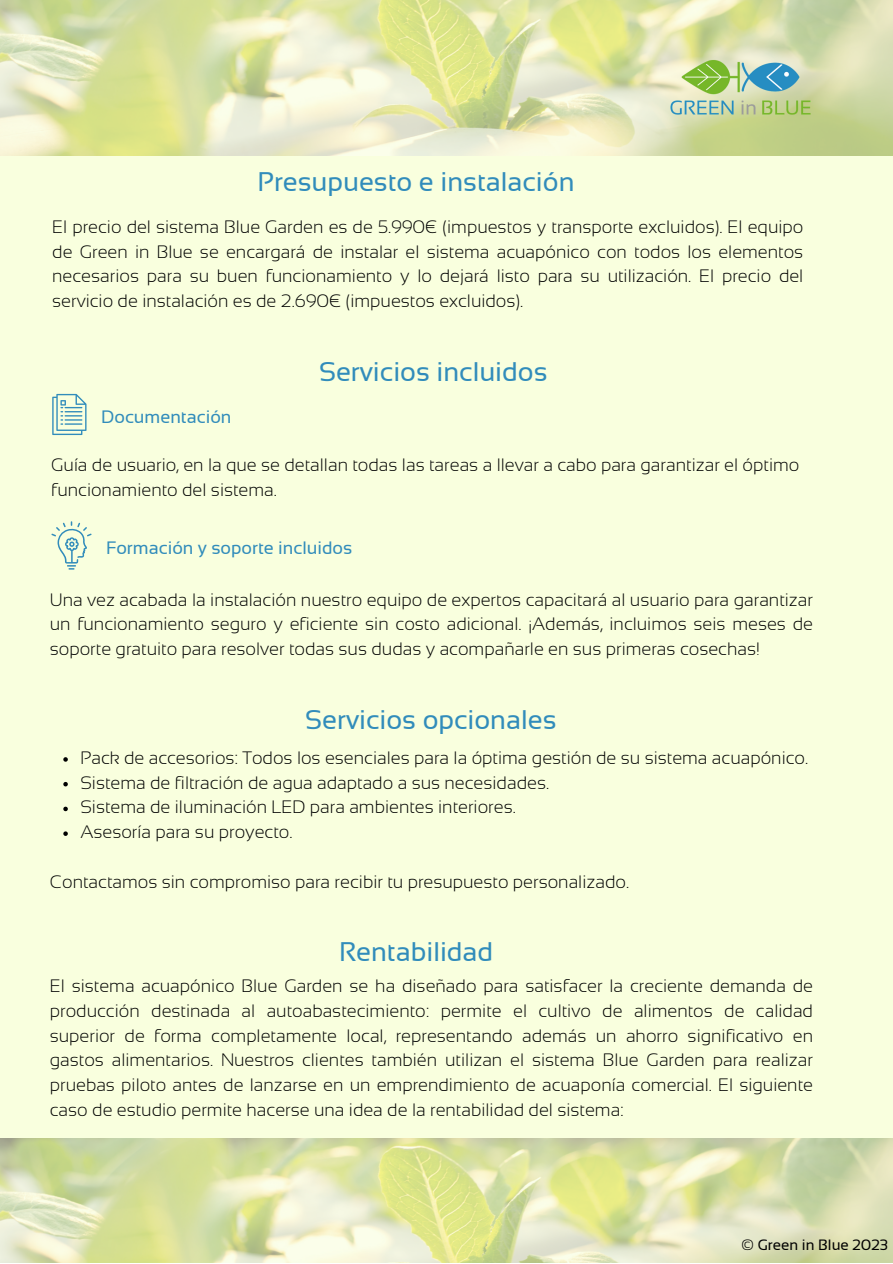
<style>
.page{position:relative;width:893px;height:1264px;background:#fff}
.page>*{position:absolute;margin:0;border:0;box-sizing:border-box;transform-origin:0 0}
.t1{font:27px "Sansation";color:#318cbb}
.t2{font:300 18px/24.8px "Sansation";color:#000;text-align:justify}
.t3{font:18px "Sansation";color:#318cbb}
.t4{font:15px "Sansation";color:#000}
</style>
<div class="page">
<div style="left:0;top:0;width:892px;height:1262px;background:#f9ffde"></div>
<img style="left:0;top:1px;width:892px;height:155px">
<img style="left:634px;top:17px;width:210px;height:139px">
<img style="left:0;top:1138px;width:892px;height:124px">
<svg style="left:52px;top:394px;width:34px;height:41px"></svg>
<svg style="left:51px;top:521px;width:41px;height:48px"></svg>
<svg style="left:63px;top:757px;width:5px;height:4px"></svg>
<svg style="left:63px;top:782px;width:5px;height:4px"></svg>
<svg style="left:63px;top:806px;width:5px;height:5px"></svg>
<svg style="left:63px;top:831px;width:5px;height:5px"></svg>
<p class="t1" style="left:257px;top:167px;width:318px">Presupuesto e instalación</p>
<p class="t2" style="left:52px;top:214px;width:752px">El precio del sistema Blue Garden es de 5.990€ (impuestos y transporte excluidos). El equipo de Green in Blue se encargará de instalar el sistema acuapónico con todos los elementos necesarios para su buen funcionamiento y lo dejará listo para su utilización. El precio del servicio de instalación es de 2.690€ (impuestos excluidos).</p>
<p class="t3" style="left:101px;top:406px;width:132px">Documentación</p>
<p class="t1" style="left:319px;top:357px;width:230px">Servicios incluidos</p>
<p class="t2" style="left:51px;top:453px;width:749px">Guía de usuario, en la que se detallan todas las tareas a llevar a cabo para garantizar el óptimo funcionamiento del sistema.</p>
<p class="t3" style="left:106px;top:538px;width:247px">Formación y soporte incluidos</p>
<p class="t2" style="left:50px;top:587px;width:764px">Una vez acabada la instalación nuestro equipo de expertos capacitará al usuario para garantizar un funcionamiento seguro y eficiente sin costo adicional. ¡Además, incluimos seis meses de soporte gratuito para resolver todas sus dudas y acompañarle en sus primeras cosechas!</p>
<p class="t1" style="left:305px;top:704px;width:253px">Servicios opcionales</p>
<p class="t2" style="left:80px;top:745px;width:729px">Pack de accesorios: Todos los esenciales para la óptima gestión de su sistema acuapónico.</p>
<p class="t2" style="left:80px;top:770px;width:470px">Sistema de filtración de agua adaptado a sus necesidades.</p>
<p class="t2" style="left:80px;top:794px;width:437px">Sistema de iluminación LED para ambientes interiores.</p>
<p class="t2" style="left:80px;top:819px;width:214px">Asesoría para su proyecto.</p>
<p class="t2" style="left:50px;top:869px;width:580px">Contactamos sin compromiso para recibir tu presupuesto personalizado.</p>
<p class="t1" style="left:339px;top:936px;width:156px">Rentabilidad</p>
<p class="t2" style="left:50px;top:973px;width:764px">El sistema acuapónico Blue Garden se ha diseñado para satisfacer la creciente demanda de producción destinada al autoabastecimiento: permite el cultivo de alimentos de calidad superior de forma completamente local, representando además un ahorro significativo en gastos alimentarios. Nuestros clientes también utilizan el sistema Blue Garden para realizar pruebas piloto antes de lanzarse en un emprendimiento de acuaponía comercial. El siguiente caso de estudio permite hacerse una idea de la rentabilidad del sistema:</p>
<p class="t4" style="left:741px;top:1236px;width:148px">© Green in Blue 2023</p>
</div>
